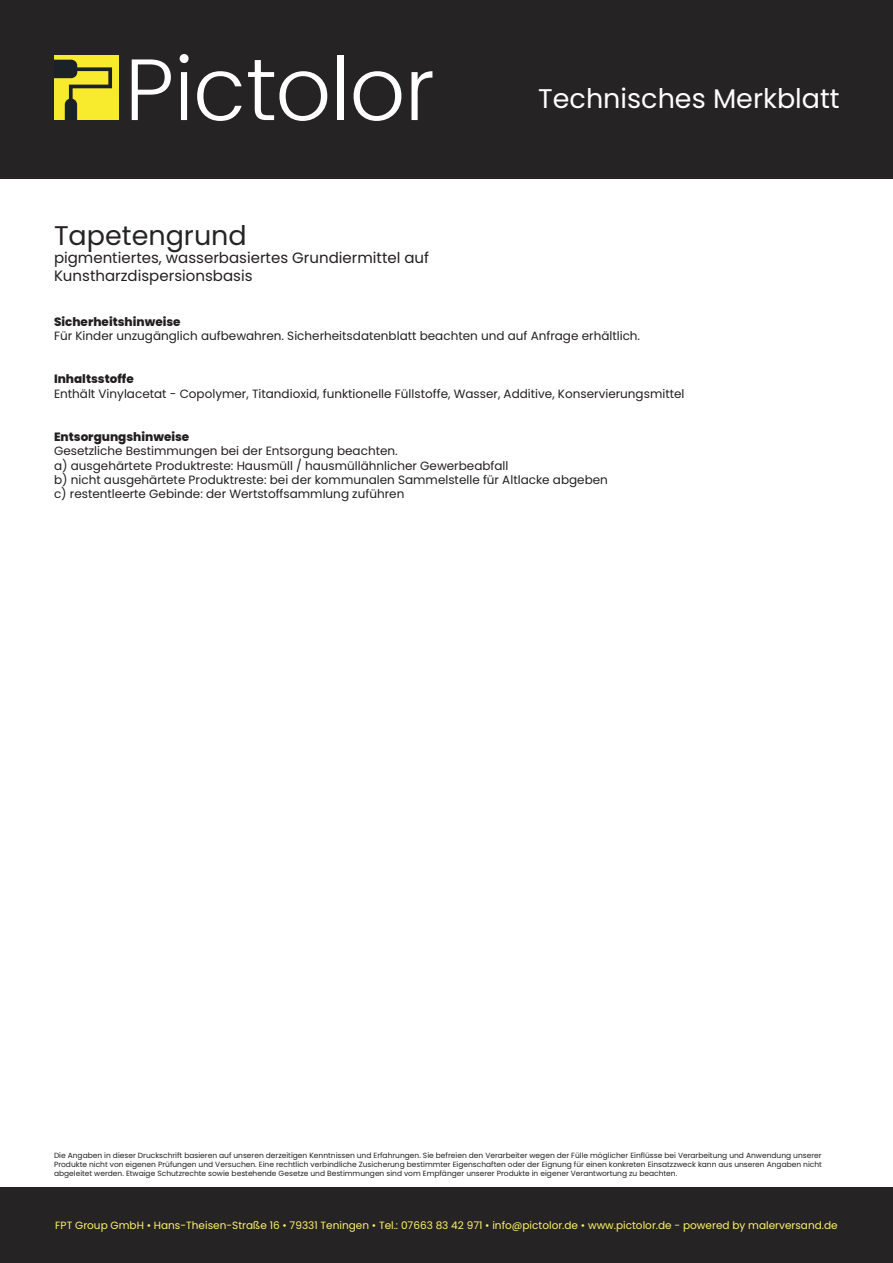
<style>
.page{position:relative;width:893px;height:1263px;background:#fff}
.page>*{position:absolute;margin:0;border:0;box-sizing:border-box;transform-origin:0 0}
.t1{font:27px "Poppins";color:#fff}
.t2{font:27px "Poppins";color:#262324}
.t3{font:15px "Poppins";color:#231f20}
.t4{font:12px/14.4px "Poppins";color:#231f20}
.t5{font:10.5px "Poppins";color:#fff46d}
.t6{font:7.5px/9px "Poppins";color:#231f20;text-align:justify}
.s1{font-weight:800}
</style>
<div class="page">
<div style="left:0;top:1188px;width:893px;height:75px;background:#262324"></div>
<div style="left:0;top:0;width:893px;height:179px;background:#262324"></div>
<div style="left:54px;top:56px;width:64px;height:64px;background:#f8eb2d"></div>
<svg style="left:54px;top:60px;width:58px;height:60px"></svg>
<svg style="left:132px;top:59px;width:39px;height:61px"></svg>
<svg style="left:180px;top:54px;width:9px;height:66px"></svg>
<svg style="left:197px;top:71px;width:45px;height:50px"></svg>
<svg style="left:248px;top:60px;width:79px;height:61px"></svg>
<div style="left:337px;top:55px;width:6px;height:65px;background:#fff"></div>
<svg style="left:354px;top:71px;width:47px;height:50px"></svg>
<svg style="left:411px;top:71px;width:21px;height:49px"></svg>
<p class="t1" style="left:538px;top:83px;width:303px">Technisches Merkblatt</p>
<p class="t2" style="left:54px;top:220px;width:194px">Tapetengrund</p>
<p class="t3" style="left:54px;top:249px;width:377px">pigmentiertes, wasserbasiertes Grundiermittel auf</p>
<p class="t3" style="left:54px;top:267px;width:200px">Kunstharzdispersionsbasis</p>
<p class="t4" style="left:54px;top:314px;width:588px"><span class="s1">Sicherheitshinweise<br></span>Für Kinder unzugänglich aufbewahren. Sicherheitsdatenblatt beachten und auf Anfrage erhältlich.</p>
<p class="t4" style="left:54px;top:372px;width:632px"><span class="s1">Inhaltsstoffe<br></span>Enthält Vinylacetat - Copolymer, Titandioxid, funktionelle Füllstoffe, Wasser, Additive, Konservierungsmittel</p>
<p class="t4" style="left:54px;top:429px;width:345px"><span class="s1">Entsorgungshinweise<br></span>Gesetzliche Bestimmungen bei der Entsorgung beachten.</p>
<p class="t4" style="left:54px;top:458px;width:456px">a) ausgehärtete Produktreste: Hausmüll / hausmüllähnlicher Gewerbeabfall</p>
<p class="t4" style="left:54px;top:473px;width:555px">b) nicht ausgehärtete Produktreste: bei der kommunalen Sammelstelle für Altlacke abgeben</p>
<p class="t4" style="left:54px;top:487px;width:352px">c) restentleerte Gebinde: der Wertstoffsammlung zuführen</p>
<p class="t6" style="left:54px;top:1151px;width:769px">Die Angaben in dieser Druckschrift basieren auf unseren derzeitigen Kenntnissen und Erfahrungen. Sie befreien den Verarbeiter wegen der Fülle möglicher Einflüsse bei Verarbeitung und Anwendung unserer Produkte nicht von eigenen Prüfungen und Versuchen. Eine rechtlich verbindliche Zusicherung bestimmter Eigenschaften oder der Eignung für einen konkreten Einsatzzweck kann aus unseren Angaben nicht abgeleitet werden. Etwaige Schutzrechte sowie bestehende Gesetze und Bestimmungen sind vom Empfänger unserer Produkte in eigener Verantwortung zu beachten.</p>
<p class="t5" style="left:55px;top:1219px;width:784px">FPT Group GmbH • Hans-Theisen-Straße 16 • 79331 Teningen • Tel.: 07663 83 42 971 • info@pictolor.de • www.pictolor.de - powered by malerversand.de</p>
</div>
